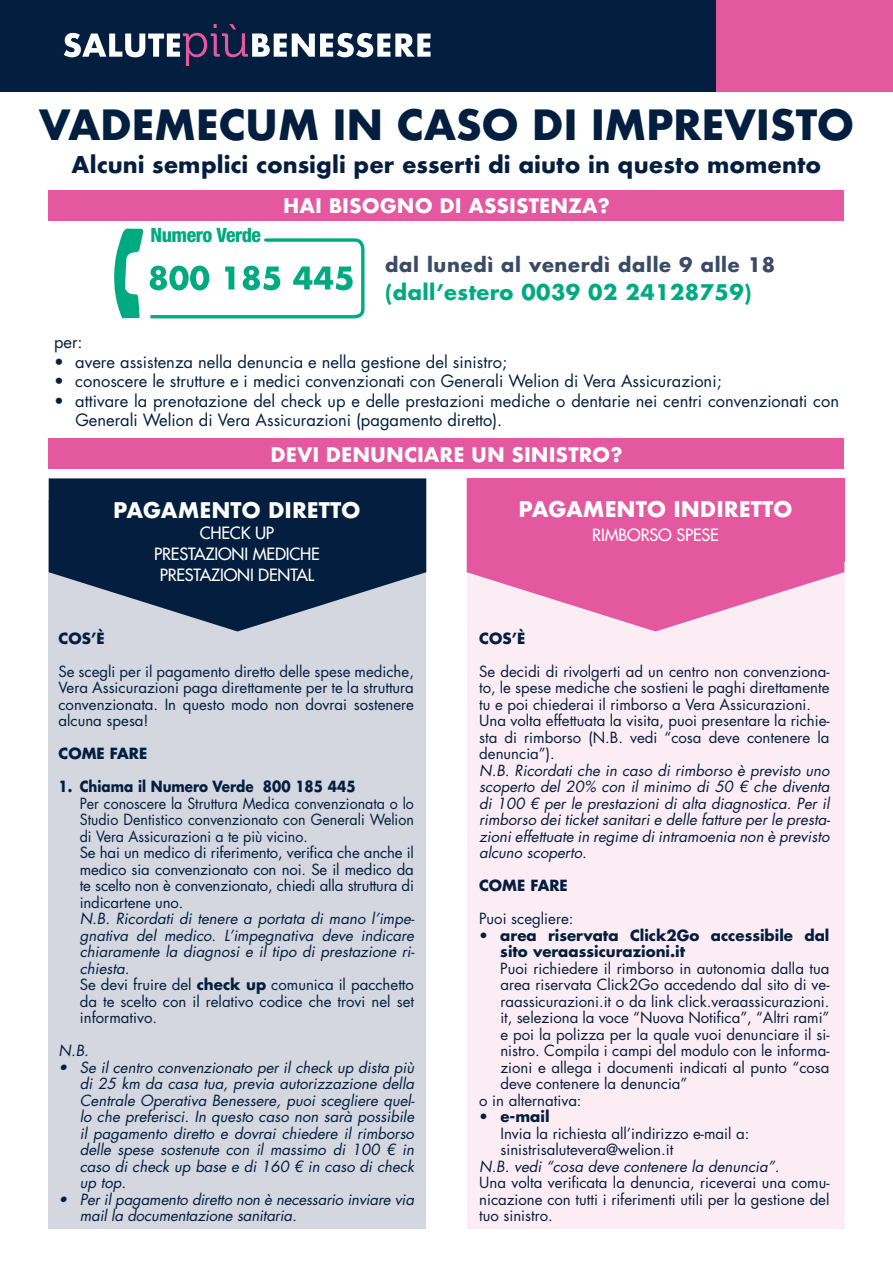
<style>
.page{position:relative;width:893px;height:1263px;background:#fff}
.page>*{position:absolute;margin:0;border:0;box-sizing:border-box;transform-origin:0 0}
.t1{font:700 40.5px "Futura";letter-spacing:-.01em;color:#031e3e}
.t2{font:700 22.5px "Futura";color:#031e3e}
.t3{font:700 21px "Futura";color:#fff}
.t4{font:700 21px "Futura Std";letter-spacing:.02em;color:#00aa81}
.t5{font:800 condensed 19.8px "Helvetica Neue LT Std";letter-spacing:-.025em;color:#00aa81}
.t6{font:700 19.5px "Futura";color:#fff}
.t7{font:700 19.5px "Futura Std";letter-spacing:.035em;color:#3a4b67}
.t8{font:16.5px/19.5px "Futura Std";color:#031e3e}
.t9{font:16.5px/21px "Futura";letter-spacing:-.01em;color:#fff;text-align:center}
.t10{font:15px/16.5px "Futura Std";color:#031e3e;text-align:justify}
.t11{font:italic 15px/16.5px "Futura Std";color:#031e3e}
.t12{font:15px/16.5px "Futura Std";color:#031e3e;scale:.95 1}
.t13{font:700 15px/16.5px "Futura Std";color:#031e3e}
.t14{font:700 15px "Futura Std";color:#031e3e;scale:.9 1}
.s1{font-style:normal}
.s2{font-weight:700;font-style:normal}
.s3{font-weight:400}
.s4{font-weight:700}
</style>
<div class="page">
<div style="left:467px;top:500px;width:377px;height:729px;background:#fcedf4"></div>
<div style="left:624px;top:0;width:269px;height:91px;background:#e458a0"></div>
<div style="left:0;top:0;width:715px;height:91px;background:#031e3e"></div>
<svg style="left:64px;top:24px;width:366px;height:42px"></svg>
<div style="left:49px;top:190px;width:795px;height:30px;background:#e458a0"></div>
<div style="left:49px;top:438px;width:795px;height:31px;background:#e458a0"></div>
<svg style="left:114px;top:229px;width:29px;height:89px"></svg>
<svg style="left:150px;top:238px;width:215px;height:80px"></svg>
<div style="left:49px;top:500px;width:377px;height:729px;background:#d4d6e0"></div>
<svg style="left:49px;top:478px;width:377px;height:153px;fill:#031e3e"></svg>
<svg style="left:467px;top:562px;width:377px;height:69px;fill:#e458a0"></svg>
<div style="left:467px;top:478px;width:377px;height:84px;background:#e458a0"></div>
<h1 class="t1" style="left:39px;top:96px;width:817px">VADEMECUM IN CASO DI IMPREVISTO</h1>
<h2 class="t2" style="left:72px;top:148px;width:751px">Alcuni semplici consigli per esserti di aiuto in questo momento</h2>
<h3 class="t6" style="left:283px;top:192px;width:132px">HAI BISogno</h3>
<h3 class="t6" style="left:439px;top:192px;width:43px">di assisten</h3>
<h3 class="t6" style="left:568px;top:192px;width:43px">za?</h3>
<h3 class="t5" style="left:151px;top:223px;width:112px">Numero Verde</h3>
<h3 class="t7" style="left:385px;top:251px;width:391px">dal lunedì al venerdì dalle 9 alle 18</h3>
<h3 class="t4" style="left:385px;top:278px;width:368px">(dall’estero 0039 02 24128759)</h3>
<p class="t8" style="left:54px;top:332px;width:30px">per:</p>
<p class="t8" style="left:54px;top:352px;width:455px">• avere assistenza nella denuncia e nella gestione del sinistro;</p>
<p class="t8" style="left:54px;top:371px;width:669px">• conoscere le strutture e i medici convenzionati con Generali Welion di Vera Assicurazioni;</p>
<p class="t8" style="left:75px;top:391px;width:765px;text-indent:-21px">• attivare la prenotazione del check up e delle prestazioni mediche o dentarie nei centri convenzionati con<br>Generali Welion di Vera Assicurazioni (pagamento diretto).</p>
<h3 class="t6" style="left:271px;top:440px;width:13px">devi</h3>
<h3 class="t6" style="left:326px;top:440px;width:15px">denunciare</h3>
<h3 class="t6" style="left:471px;top:440px;width:17px">un</h3>
<h3 class="t6" style="left:511px;top:440px;width:14px">sinistro</h3>
<h3 class="t6" style="left:610px;top:440px;width:14px">?</h3>
<h3 class="t3" style="left:113px;top:495px;width:249px">PAGAMENTO DIRETTO</h3>
<p class="t9" style="left:154px;top:522px;width:167px">CHECK UP<br>PRESTAZIONI MEDICHE<br>PRESTAZIONI DENTAL</p>
<p class="t13" style="left:58px;top:630px;width:48px">COS’È</p>
<p class="t10" style="left:58px;top:663px;width:357px">Se scegli per il pagamento diretto delle spese mediche, Vera Assicurazioni paga direttamente per te la struttura convenzionata. In questo modo non dovrai sostenere alcuna spesa!</p>
<p class="t13" style="left:58px;top:745px;width:90px">COME FARE</p>
<p class="t14" style="left:58px;top:777px;width:332px">1. Chiama il Numero Verde 800 185 445</p>
<p class="t12" style="left:80px;top:795px;width:353px">Per conoscere la Struttura Medica convenzionata o lo Studio Dentistico convenzionato con Generali Welion di Vera Assicurazioni a te più vicino.<br>Se hai un medico di riferimento, verifica che anche il medico sia convenzionato con noi. Se il medico da te scelto non è convenzionato, chiedi alla struttura di indicartene uno.</p>
<p class="t11" style="left:80px;top:911px;width:336px">N.B. Ricordati di tenere a portata di mano l’impe&shy;gnativa del medico<span class="s1">.</span> L’impegnativa deve indicare chiaramente la diagnosi e il tipo di prestazione ri&shy;chiesta.<br><span class="s1">Se devi fruire del</span> <span class="s2">check up</span> <span class="s1">comunica il pacchetto da te scelto con il relativo codice che trovi nel set informativo.</span></p>
<p class="t11" style="left:59px;top:1043px;width:32px">N.B.</p>
<p class="t11" style="left:80px;top:1059px;width:336px;text-align:justify;text-indent:-21px">• Se il centro convenzionato per il check up dista più di 25 km da casa tua, previa autorizzazione della Centrale Operativa Benessere, puoi scegliere quel&shy;lo che preferisci. In questo caso non sarà possibile il pagamento diretto e dovrai chiedere il rimborso delle spese sostenute con il massimo di 100 € in caso di check up base e di 160 € in caso di check up top.</p>
<p class="t11" style="left:80px;top:1191px;width:336px;text-indent:-21px">• Per il pagamento diretto non è necessario inviare via mail la documentazione sanitaria.</p>
<h3 class="t3" style="left:518px;top:494px;width:275px">PAGAMENTO in DIRETTO</h3>
<p class="t9" style="left:592px;top:525px;width:128px">RIMBORSO SPESE</p>
<p class="t13" style="left:479px;top:630px;width:48px">COS’È</p>
<p class="t10" style="left:479px;top:663px;width:352px;text-align:left">Se decidi di rivolgerti ad un centro non convenziona&shy;to, le spese mediche che sostieni le paghi direttamente tu e poi chiederai il rimborso a Vera Assicurazioni.<br>Una volta effettuata la visita, puoi presentare la richie&shy;sta di rimborso (N.B. vedi “cosa deve contenere la denuncia”).</p>
<p class="t11" style="left:479px;top:762px;width:353px;text-align:justify">N.B. Ricordati che in caso di rimborso è previsto uno scoperto del 20% con il minimo di 50 € che diventa di 100 € per le prestazioni di alta diagnostica. Per il rimborso dei ticket sanitari e delle fatture per le presta&shy;zioni effettuate in regime di intramoenia non è previsto alcuno scoperto.</p>
<p class="t13" style="left:479px;top:877px;width:90px">COME FARE</p>
<p class="t10" style="left:479px;top:911px;width:96px">Puoi scegliere:</p>
<p class="t13" style="left:500px;top:927px;width:331px;text-indent:-21px"><span class="s3">•</span> area riservata Click2Go accessibile dal sito veraassicurazioni.it</p>
<p class="t10" style="left:500px;top:960px;width:331px">Puoi richiedere il rimborso in autonomia dalla tua</p>
<p class="t10" style="left:500px;top:977px;width:331px">area riservata Click2Go accedendo dal sito di ve-</p>
<p class="t10" style="left:500px;top:993px;width:331px">raassicurazioni.it o da link click.veraassicurazioni.</p>
<p class="t10" style="left:500px;top:1010px;width:331px">it, seleziona la voce “Nuova Notifica”, “Altri rami”</p>
<p class="t10" style="left:500px;top:1026px;width:331px">e poi la polizza per la quale vuoi denunciare il si-</p>
<p class="t10" style="left:500px;top:1043px;width:331px">nistro. Compila i campi del modulo con le informa-</p>
<p class="t10" style="left:500px;top:1059px;width:331px">zioni e allega i documenti indicati al punto “cosa</p>
<p class="t10" style="left:500px;top:1076px;width:189px">deve contenere la denuncia”</p>
<p class="t10" style="left:479px;top:1092px;width:104px">o in alternativa:</p>
<p class="t10" style="left:500px;top:1109px;width:251px;text-align:left;text-indent:-21px">• <span class="s4">e-mail<br></span>Invia la richiesta all’indirizzo e-mail a: sinistrisalutevera@welion.it</p>
<p class="t11" style="left:479px;top:1158px;width:302px">N.B. vedi “cosa deve contenere la denuncia”.</p>
<p class="t10" style="left:479px;top:1175px;width:352px">Una volta verificata la denuncia, riceverai una comu&shy;nicazione con tutti i riferimenti utili per la gestione del tuo sinistro.</p>
</div>
